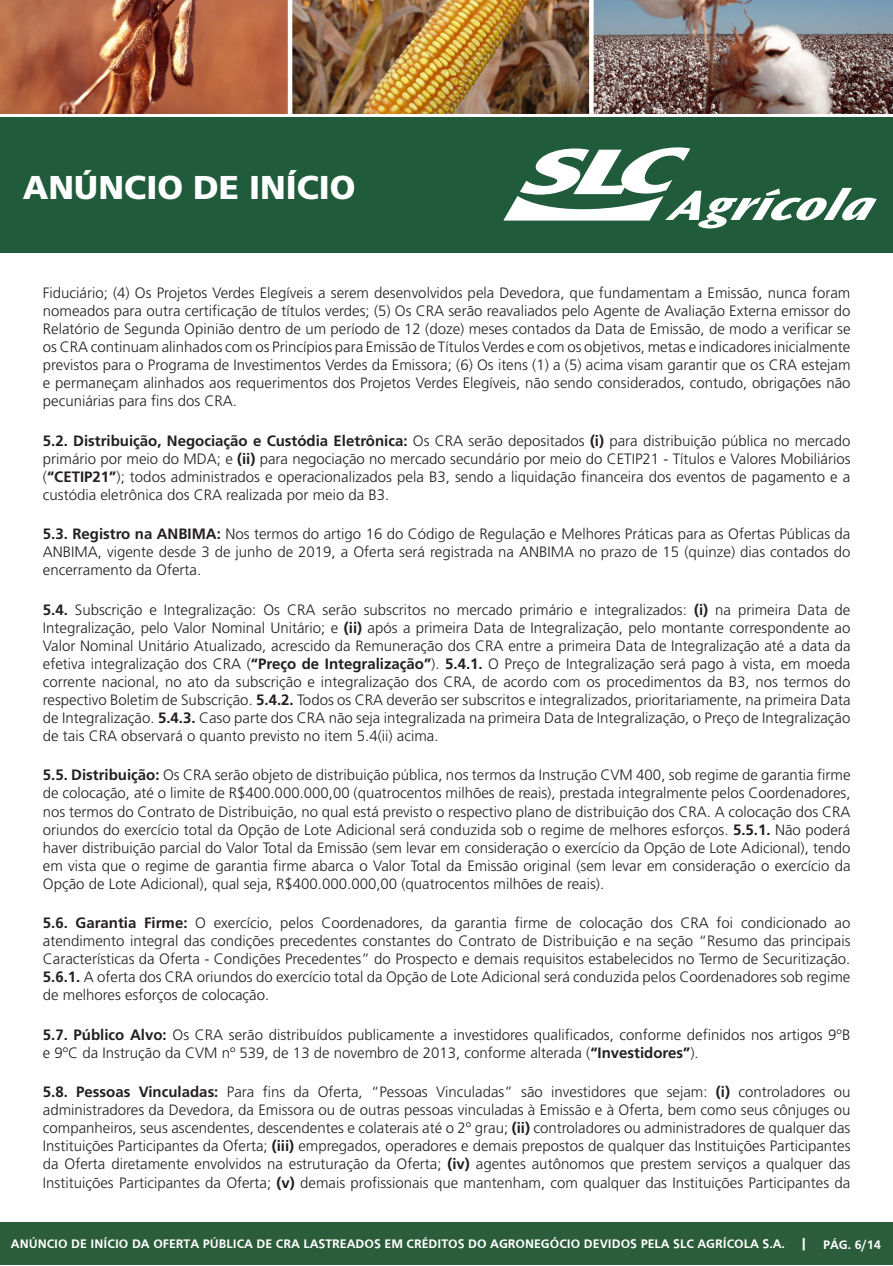
<style>
.page{position:relative;width:893px;height:1266px;background:#fff}
.page>*{position:absolute;margin:0;border:0;box-sizing:border-box;transform-origin:0 0}
.t1{font:33px "Frutiger LT 75 Blk";color:#fff}
.t2{font:300 15px/18px "Frutiger";color:#231f20;text-align:justify}
.t3{font:700 12.75px "Frutiger";color:#fff}
.s1{font-family:"Frutiger LT 65 Bd";font-weight:400}
.s2{font-size:15px}
</style>
<div class="page">
<div style="left:0;top:1221px;width:893px;height:43px;background:#2b5d3a"></div>
<img style="left:0;top:0;width:288px;height:113px">
<img style="left:292px;top:0;width:297px;height:113px">
<img style="left:594px;top:0;width:299px;height:113px">
<div style="left:0;top:117px;width:893px;height:135px;background:#205b3c"></div>
<svg style="left:503px;top:147px;width:374px;height:81px"></svg>
<h1 class="t1" style="left:23px;top:167px;width:334px">ANÚNCIO DE INÍCIO</h1>
<p class="t2" style="left:43px;top:283px;width:809px">Fiduciário; (4) Os Projetos Verdes Elegíveis a serem desenvolvidos pela Devedora, que fundamentam a Emissão, nunca foram nomeados para outra certificação de títulos verdes; (5) Os CRA serão reavaliados pelo Agente de Avaliação Externa emissor do Relatório de Segunda Opinião dentro de um período de 12 (doze) meses contados da Data de Emissão, de modo a verificar se os CRA continuam alinhados com os Princípios para Emissão de Títulos Verdes e com os objetivos, metas e indicadores inicialmente previstos para o Programa de Investimentos Verdes da Emissora; (6) Os itens (1) a (5) acima visam garantir que os CRA estejam e permaneçam alinhados aos requerimentos dos Projetos Verdes Elegíveis, não sendo considerados, contudo, obrigações não pecuniárias para fins dos CRA.</p>
<p class="t2" style="left:43px;top:431px;width:809px"><span class="s1">5.2. Distribuição, Negociação e Custódia Eletrônica:</span> Os CRA serão depositados <span class="s1">(i)</span> para distribuição pública no mercado primário por meio do MDA; e <span class="s1">(ii)</span> para negociação no mercado secundário por meio do CETIP21 - Títulos e Valores Mobiliários (<span class="s1">“CETIP21”</span>); todos administrados e operacionalizados pela B3, sendo a liquidação financeira dos eventos de pagamento e a custódia eletrônica dos CRA realizada por meio da B3.</p>
<p class="t2" style="left:43px;top:525px;width:809px"><span class="s1">5.3. Registro na ANBIMA:</span> Nos termos do artigo 16 do Código de Regulação e Melhores Práticas para as Ofertas Públicas da ANBIMA, vigente desde 3 de junho de 2019, a Oferta será registrada na ANBIMA no prazo de 15 (quinze) dias contados do encerramento da Oferta.</p>
<p class="t2" style="left:43px;top:600px;width:809px"><span class="s1">5.4.</span> Subscrição e Integralização: Os CRA serão subscritos no mercado primário e integralizados: <span class="s1">(i)</span> na primeira Data de Integralização, pelo Valor Nominal Unitário; e <span class="s1">(ii)</span> após a primeira Data de Integralização, pelo montante correspondente ao Valor Nominal Unitário Atualizado, acrescido da Remuneração dos CRA entre a primeira Data de Integralização até a data da efetiva integralização dos CRA (<span class="s1">“Preço de Integralização”</span>). <span class="s1">5.4.1.</span> O Preço de Integralização será pago à vista, em moeda corrente nacional, no ato da subscrição e integralização dos CRA, de acordo com os procedimentos da B3, nos termos do respectivo Boletim de Subscrição. <span class="s1">5.4.2.</span> Todos os CRA deverão ser subscritos e integralizados, prioritariamente, na primeira Data de Integralização. <span class="s1">5.4.3.</span> Caso parte dos CRA não seja integralizada na primeira Data de Integralização, o Preço de Integralização de tais CRA observará o quanto previsto no item 5.4(ii) acima.</p>
<p class="t2" style="left:43px;top:766px;width:809px"><span class="s1">5.5. Distribuição:</span> Os CRA serão objeto de distribuição pública, nos termos da Instrução CVM 400, sob regime de garantia firme de colocação, até o limite de R$400.000.000,00 (quatrocentos milhões de reais), prestada integralmente pelos Coordenadores, nos termos do Contrato de Distribuição, no qual está previsto o respectivo plano de distribuição dos CRA. A colocação dos CRA oriundos do exercício total da Opção de Lote Adicional será conduzida sob o regime de melhores esforços. <span class="s1">5.5.1.</span> Não poderá haver distribuição parcial do Valor Total da Emissão (sem levar em consideração o exercício da Opção de Lote Adicional), tendo em vista que o regime de garantia firme abarca o Valor Total da Emissão original (sem levar em consideração o exercício da Opção de Lote Adicional), qual seja, R$400.000.000,00 (quatrocentos milhões de reais).</p>
<p class="t2" style="left:43px;top:914px;width:809px"><span class="s1">5.6. Garantia Firme:</span> O exercício, pelos Coordenadores, da garantia firme de colocação dos CRA foi condicionado ao atendimento integral das condições precedentes constantes do Contrato de Distribuição e na seção “Resumo das principais Características da Oferta - Condições Precedentes” do Prospecto e demais requisitos estabelecidos no Termo de Securitização.<br><span class="s1">5.6.1.</span> A oferta dos CRA oriundos do exercício total da Opção de Lote Adicional será conduzida pelos Coordenadores sob regime de melhores esforços de colocação.</p>
<p class="t2" style="left:43px;top:1025px;width:809px"><span class="s1">5.7. Público Alvo:</span> Os CRA serão distribuídos publicamente a investidores qualificados, conforme definidos nos artigos 9ºB e 9ºC da Instrução da CVM nº 539, de 13 de novembro de 2013, conforme alterada (<span class="s1">“Investidores”</span>).</p>
<p class="t2" style="left:43px;top:1083px;width:809px"><span class="s1">5.8. Pessoas Vinculadas:</span> Para fins da Oferta, “Pessoas Vinculadas” são investidores que sejam: <span class="s1">(i)</span> controladores ou administradores da Devedora, da Emissora ou de outras pessoas vinculadas à Emissão e à Oferta, bem como seus cônjuges ou companheiros, seus ascendentes, descendentes e colaterais até o 2º grau; <span class="s1">(ii)</span> controladores ou administradores de qualquer das Instituições Participantes da Oferta; <span class="s1">(iii)</span> empregados, operadores e demais prepostos de qualquer das Instituições Participantes da Oferta diretamente envolvidos na estruturação da Oferta; <span class="s1">(iv)</span> agentes autônomos que prestem serviços a qualquer das Instituições Participantes da Oferta; <span class="s1">(v)</span> demais profissionais que mantenham, com qualquer das Instituições Participantes da</p>
<p class="t3" style="left:11px;top:1236px;width:871px">ANÚNCIO DE INÍCIO DA OFERTA PÚBLICA DE CRA LASTREADOS EM CRÉDITOS DO AGRONEGÓCIO DEVIDOS PELA SLC AGRÍCOLA S.A. <span class="s2">|</span> PÁG. 6/14</p>
</div>
